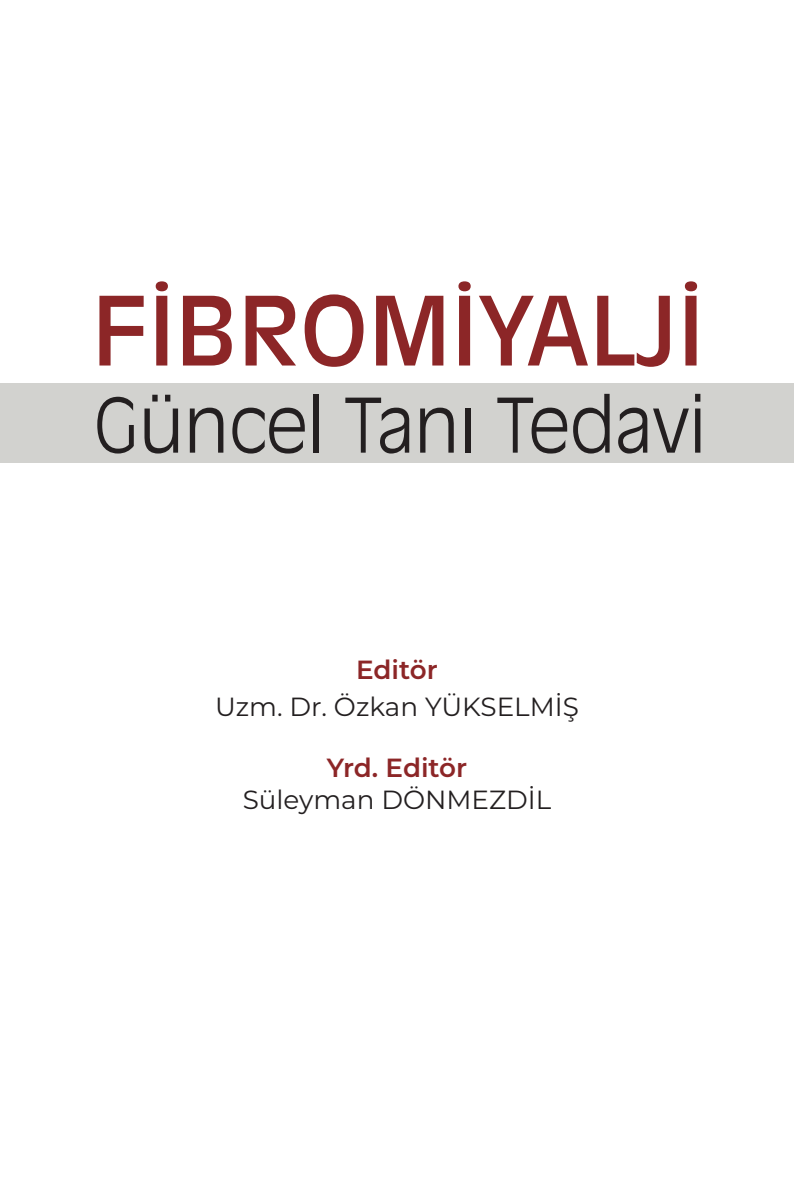
<style>
.page{position:relative;width:794px;height:1191px;background:#fff}
.page>*{position:absolute;margin:0;border:0;box-sizing:border-box;transform-origin:0 0}
.t1{font:93.98px "Antique Olive Roman Tr";color:#8c2627}
.t2{font:74.2px "Antique Olive Light Tr";color:#231f20}
.baslik_3{font:26.25px "Montserrat";color:#231f20}
.baslik_3-2{font:600 26.25px "Montserrat";letter-spacing:-.005em;color:#8c2627}
</style>
<div class="page">
<div style="left:0;top:383px;width:794px;height:80px;background:#d2d2cf"></div>
<p class="t1" style="left:91px;top:275px;width:614px">FİBROMİYALJİ</p>
<p class="t2" style="left:93px;top:382px;width:614px">Güncel Tanı Tedavi</p>
<p class="baslik_3-2" style="left:356px;top:651px;width:83px">Editör</p>
<p class="baslik_3" style="left:215px;top:688px;width:365px">Uzm. Dr. Özkan YÜKSELMİŞ</p>
<p class="baslik_3-2" style="left:327px;top:749px;width:142px">Yrd. Editör</p>
<p class="baslik_3" style="left:243px;top:781px;width:310px">Süleyman DÖNMEZDİL</p>
</div>
